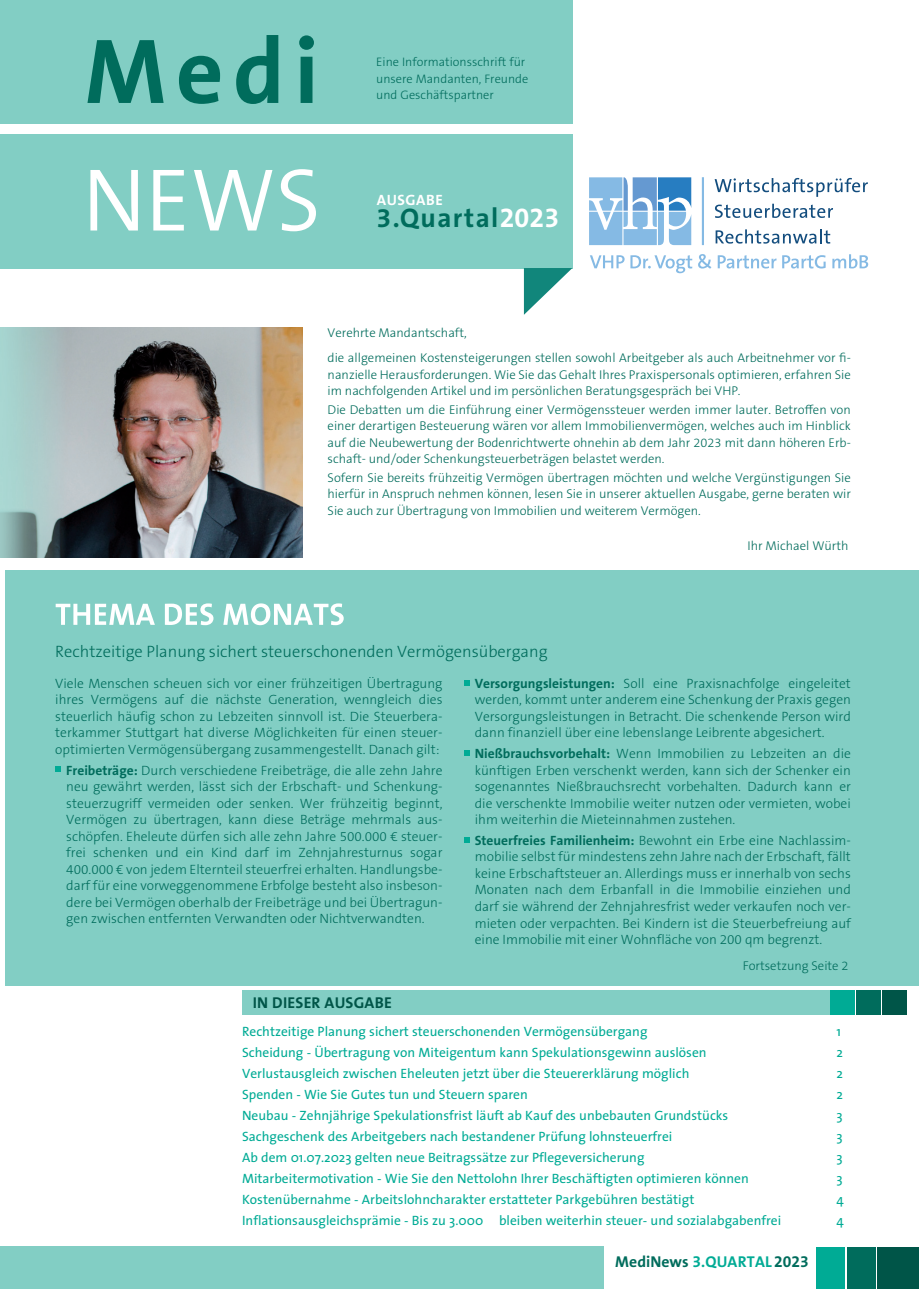
<style>
.page{position:relative;width:919px;height:1289px;background:#fff}
.page>*{position:absolute;margin:0;border:0;box-sizing:border-box;transform-origin:0 0}
.t1{font:700 27px "The Sans B W7";letter-spacing:.05em;color:#006c5c}
.t2{font:300 16.5px "The Sans B W3";color:#006c5c}
.t3{font:700 15.75px "The Sans B W7";letter-spacing:.005em;color:#006c5c}
.t4{font:700 15.75px "The Sans B W7";letter-spacing:.015em;color:#005548}
.t5{font:700 15px "The Sans B W7";letter-spacing:.035em;color:#fff}
.t6{font:300 13.5px/16.5px "The Sans B W3";color:#006c5c;text-align:justify}
.t7{font:13.5px "The Sans";color:#00ab95}
.t8{font:300 12.75px/16.5px "The Sans B W3";color:#006c5c}
.t9{font:300 12.3px/16.5px "The Sans B W3";color:#006c5c}
.s1{color:#fff}
.s2{font-family:"The Sans B W7";font-weight:700}
.s3{color:#00ab95}
</style>
<div class="page">
<div style="left:0;top:0;width:572px;height:268px;background:#82cec4"></div>
<div style="left:6px;top:570px;width:912px;height:415px;background:#82cec4"></div>
<svg style="left:55px;top:766px;width:6px;height:6px"></svg>
<svg style="left:464px;top:680px;width:5px;height:5px"></svg>
<svg style="left:464px;top:750px;width:5px;height:5px"></svg>
<svg style="left:464px;top:837px;width:5px;height:5px"></svg>
<svg style="left:56px;top:603px;width:288px;height:22px"></svg>
<div style="left:0;top:124px;width:583px;height:10px;background:#fff"></div>
<svg style="left:524px;top:268px;width:48px;height:47px"></svg>
<svg style="left:90px;top:169px;width:226px;height:62px"></svg>
<svg style="left:87px;top:35px;width:227px;height:69px"></svg>
<div style="left:856px;top:990px;width:25px;height:24px;background:#006c5c"></div>
<div style="left:830px;top:990px;width:25px;height:24px;background:#00ab95"></div>
<div style="left:882px;top:990px;width:25px;height:24px;background:#005548"></div>
<div style="left:242px;top:990px;width:587px;height:24px;background:#82cec4"></div>
<svg style="left:714px;top:178px;width:153px;height:19px"></svg>
<svg style="left:715px;top:204px;width:118px;height:14px"></svg>
<svg style="left:715px;top:229px;width:115px;height:14px"></svg>
<hr style="left:701px;top:177px;width:3px;height:68px;background:#85bae4">
<svg style="left:589px;top:177px;width:102px;height:68px"></svg>
<svg style="left:590px;top:255px;width:34px;height:13px"></svg>
<svg style="left:630px;top:255px;width:62px;height:18px"></svg>
<svg style="left:698px;top:254px;width:13px;height:15px"></svg>
<svg style="left:717px;top:255px;width:59px;height:13px"></svg>
<svg style="left:782px;top:255px;width:43px;height:13px"></svg>
<svg style="left:832px;top:254px;width:36px;height:14px"></svg>
<div style="left:0;top:1246px;width:603px;height:42px;background:#82cec4"></div>
<div style="left:847px;top:1246px;width:28px;height:42px;background:#006c5c"></div>
<div style="left:877px;top:1246px;width:41px;height:42px;background:#005548"></div>
<div style="left:816px;top:1246px;width:28px;height:42px;background:#00ab95"></div>
<img style="left:0;top:327px;width:302px;height:231px">
<p class="t9" style="left:376px;top:54px;width:153px">Eine Informationsschrift für unsere Mandanten, Freunde und Geschäftspartner</p>
<p class="t5" style="left:377px;top:190px;width:67px">AUSGABE</p>
<h1 class="t1" style="left:376px;top:200px;width:184px">3.Quartal<span class="s1">2023</span></h1>
<p class="t8" style="left:327px;top:320px;width:525px;line-height:25px">Verehrte Mandantschaft,<br>die allgemeinen Kostensteigerungen stellen sowohl Arbeitgeber als auch Arbeitnehmer vor -</p>
<p class="t8" style="left:327px;top:366px;width:524px">nanzielle Herausforderungen. Wie Sie das Gehalt Ihres Praxispersonals optimieren, erfahren Sie im nachfolgenden Artikel und im persönlichen Beratungsgespräch bei VHP.</p>
<p class="t8" style="left:327px;top:401px;width:525px;text-align:justify">Die Debatten um die Einführung einer Vermögenssteuer werden immer lauter. Betroffen von einer derartigen Besteuerung wären vor allem Immobilienvermögen, welches auch im Hinblick auf die Neubewertung der Bodenrichtwerte ohnehin ab dem Jahr 2023 mit dann höheren Erb&shy;schaft- und/oder Schenkungsteuerbeträgen belastet werden.</p>
<p class="t8" style="left:327px;top:469px;width:525px;text-align:justify">Sofern Sie bereits frühzeitig Vermögen übertragen möchten und welche Vergünstigungen Sie hierfür in Anspruch nehmen können, lesen Sie in unserer aktuellen Ausgabe, gerne beraten wir Sie auch zur Übertragung von Immobilien und weiterem Vermögen.</p>
<p class="t8" style="left:747px;top:537px;width:102px">Ihr Michael Würth</p>
<p class="t2" style="left:55px;top:641px;width:494px">Rechtzeitige Planung sichert steuerschonenden Vermögensübergang</p>
<p class="t6" style="left:55px;top:675px;width:388px">Viele Menschen scheuen sich vor einer frühzeitigen Übertragung ihres Vermögens auf die nächste Generation, wenngleich dies steuerlich häufig schon zu Lebzeiten sinnvoll ist. Die Steuerbera&shy;terkammer Stuttgart hat diverse Möglichkeiten für einen steuer&shy;optimierten Vermögensübergang zusammengestellt. Danach gilt:</p>
<p class="t6" style="left:66px;top:762px;width:377px"><span class="s2">Freibeträge:</span> Durch verschiedene Freibeträge, die alle zehn Jahre neu gewährt werden, lässt sich der Erbschaft- und Schenkung&shy;steuerzugriff vermeiden oder senken. Wer frühzeitig beginnt, Vermögen zu übertragen, kann diese Beträge mehrmals aus&shy;schöpfen. Eheleute dürfen sich alle zehn Jahre 500.000 € steuer&shy;frei schenken und ein Kind darf im Zehnjahresturnus sogar 400.000 € von jedem Elternteil steuerfrei erhalten. Handlungsbe&shy;darf für eine vorweggenommene Erbfolge besteht also insbeson&shy;dere bei Vermögen oberhalb der Freibeträge und bei Übertragun&shy;gen zwischen entfernten Verwandten oder Nichtverwandten.</p>
<p class="t4" style="left:253px;top:993px;width:140px">IN DIESER AUSGABE</p>
<p class="t6" style="left:474px;top:675px;width:377px"><span class="s2">Versorgungsleistungen:</span> Soll eine Praxisnachfolge eingeleitet werden, kommt unter anderem eine Schenkung der Praxis gegen Versorgungsleistungen in Betracht. Die schenkende Person wird dann finanziell über eine lebenslange Leibrente abgesichert.</p>
<p class="t6" style="left:474px;top:745px;width:377px"><span class="s2">Nießbrauchsvorbehalt:</span> Wenn Immobilien zu Lebzeiten an die künftigen Erben verschenkt werden, kann sich der Schenker ein sogenanntes Nießbrauchsrecht vorbehalten. Dadurch kann er die verschenkte Immobilie weiter nutzen oder vermieten, wobei ihm weiterhin die Mieteinnahmen zustehen.</p>
<p class="t6" style="left:474px;top:832px;width:377px"><span class="s2">Steuerfreies Familienheim:</span> Bewohnt ein Erbe eine Nachlassim&shy;mobilie selbst für mindestens zehn Jahre nach der Erbschaft, fällt keine Erbschaftsteuer an. Allerdings muss er innerhalb von sechs Monaten nach dem Erbanfall in die Immobilie einziehen und darf sie während der Zehnjahresfrist weder verkaufen noch ver&shy;mieten oder verpachten. Bei Kindern ist die Steuerbefreiung auf eine Immobilie mit einer Wohnfläche von 200 qm begrenzt.</p>
<p class="t8" style="left:742px;top:957px;width:107px">Fortsetzung Seite 2</p>
<p class="t7" style="left:242px;top:1019px;width:407px">Rechtzeitige Planung sichert steuerschonenden Vermögensübergang</p>
<p class="t7" style="left:836px;top:1019px;width:6px">1</p>
<p class="t7" style="left:242px;top:1040px;width:466px">Scheidung - Übertragung von Miteigentum kann Spekulationsgewinn auslösen</p>
<p class="t7" style="left:836px;top:1040px;width:8px">2</p>
<p class="t7" style="left:242px;top:1061px;width:449px">Verlustausgleich zwischen Eheleuten jetzt über die Steuererklärung möglich</p>
<p class="t7" style="left:836px;top:1061px;width:8px">2</p>
<p class="t7" style="left:242px;top:1082px;width:287px">Spenden - Wie Sie Gutes tun und Steuern sparen</p>
<p class="t7" style="left:836px;top:1082px;width:8px">2</p>
<p class="t7" style="left:242px;top:1103px;width:487px">Neubau - Zehnjährige Spekulationsfrist läuft ab Kauf des unbebauten Grundstücks</p>
<p class="t7" style="left:836px;top:1103px;width:8px">3</p>
<p class="t7" style="left:242px;top:1124px;width:432px">Sachgeschenk des Arbeitgebers nach bestandener Prüfung lohnsteuerfrei</p>
<p class="t7" style="left:836px;top:1124px;width:8px">3</p>
<p class="t7" style="left:242px;top:1145px;width:404px">Ab dem 01.07.2023 gelten neue Beitragssätze zur Pflegeversicherung</p>
<p class="t7" style="left:836px;top:1145px;width:8px">3</p>
<p class="t7" style="left:242px;top:1166px;width:508px">Mitarbeitermotivation - Wie Sie den Nettolohn Ihrer Beschäftigten optimieren können</p>
<p class="t7" style="left:836px;top:1166px;width:8px">3</p>
<p class="t7" style="left:242px;top:1187px;width:453px">Kostenübernahme - Arbeitslohncharakter erstatteter Parkgebühren bestätigt</p>
<p class="t7" style="left:836px;top:1187px;width:9px">4</p>
<p class="t7" style="left:242px;top:1209px;width:540px">Inflationsausgleichsprämie - Bis zu 3.000 bleiben weiterhin steuer- und sozialabgabenfrei</p>
<p class="t7" style="left:836px;top:1209px;width:9px">4</p>
<p class="t3" style="left:615px;top:1251px;width:195px">MediNews <span class="s3">3.QUARTAL</span>2023</p>
</div>
